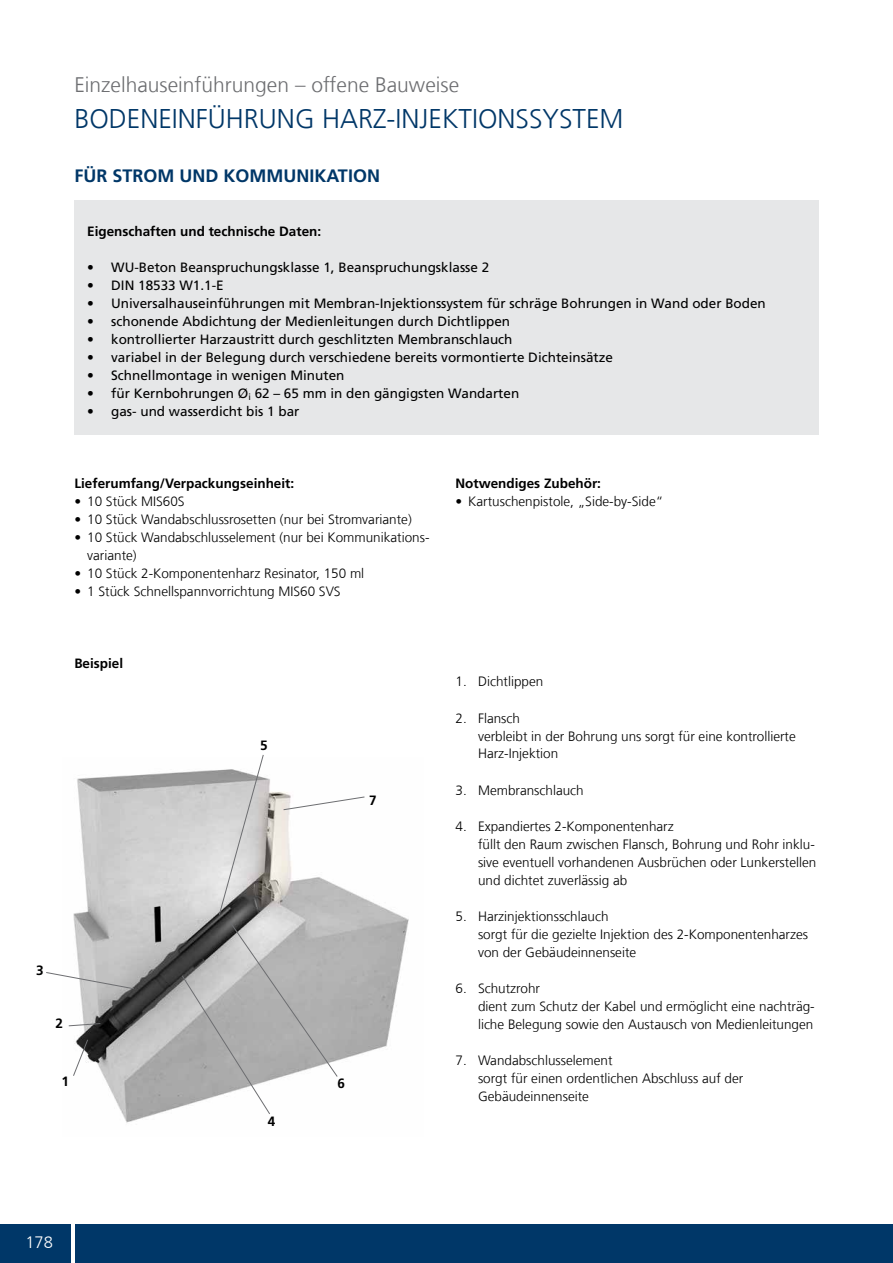
<style>
.page{position:relative;width:893px;height:1263px;background:#fff}
.page>*{position:absolute;margin:0;border:0;box-sizing:border-box;transform-origin:0 0}
.t1{font:300 27px "Frutigerfor Hauff";color:#003768}
.t2{font:300 21px "Frutigerfor Hauff";color:#6d6e71}
.t3{font:700 18px "Frutigerfor Hauff";color:#003768}
.t4{font:300 16.5px "Frutigerfor Hauff";color:#fff}
.t5{font:300 13.5px/18px "Frutigerfor Hauff";color:#000}
.t6{font:13.5px "Frutigerfor Hauff";color:#000}
.t7{font:700 13.5px "Frutigerfor Hauff";color:#000}
</style>
<div class="page">
<div style="left:0;top:1225px;width:893px;height:38px;background:#003768"></div>
<hr style="left:71px;top:1213px;width:3px;height:50px;background:#fff">
<div style="left:74px;top:200px;width:745px;height:234px;background:#e6e7e8"></div>
<img style="left:73px;top:770px;width:336px;height:353px">
<svg style="left:73px;top:1039px;width:16px;height:38px"></svg>
<svg style="left:68px;top:1023px;width:33px;height:4px"></svg>
<svg style="left:46px;top:971px;width:89px;height:19px"></svg>
<svg style="left:218px;top:755px;width:46px;height:160px;background:#c0c0bf"></svg>
<svg style="left:181px;top:921px;width:157px;height:194px"></svg>
<svg style="left:283px;top:796px;width:82px;height:14px"></svg>
<h2 class="t2" style="left:74px;top:72px;width:386px">Einzelhauseinführungen – offene Bauweise</h2>
<h1 class="t1" style="left:74px;top:102px;width:551px">BODENEINFÜHRUNG HARZ-INJEKTIONSSYSTEM</h1>
<h3 class="t3" style="left:74px;top:165px;width:307px">FÜR STROM UND KOMMUNIKATION</h3>
<p class="t7" style="left:87px;top:223px;width:236px">Eigenschaften und technische Daten:</p>
<p class="t6" style="left:87px;top:259px;width:404px">• WU-Beton Beanspruchungsklasse 1, Beanspruchungsklasse 2</p>
<p class="t6" style="left:87px;top:277px;width:138px">• DIN 18533 W1.1-E</p>
<p class="t6" style="left:87px;top:295px;width:680px">• Universalhauseinführungen mit Membran-Injektionssystem für schräge Bohrungen in Wand oder Boden</p>
<p class="t6" style="left:87px;top:313px;width:425px">• schonende Abdichtung der Medienleitungen durch Dichtlippen</p>
<p class="t6" style="left:87px;top:331px;width:427px">• kontrollierter Harzaustritt durch geschlitzten Membranschlauch</p>
<p class="t6" style="left:87px;top:349px;width:527px">• variabel in der Belegung durch verschiedene bereits vormontierte Dichteinsätze</p>
<p class="t6" style="left:87px;top:367px;width:259px">• Schnellmontage in wenigen Minuten</p>
<p class="t6" style="left:87px;top:385px;width:434px">• für Kernbohrungen Ø<sub>i</sub> 62 – 65 mm in den gängigsten Wandarten</p>
<p class="t6" style="left:87px;top:403px;width:214px">• gas- und wasserdicht bis 1 bar</p>
<p class="t7" style="left:74px;top:475px;width:221px">Lieferumfang/Verpackungseinheit:</p>
<p class="t5" style="left:74px;top:493px;width:112px">• 10 Stück MIS60S</p>
<p class="t5" style="left:74px;top:511px;width:339px">• 10 Stück Wandabschlussrosetten (nur bei Stromvariante)</p>
<p class="t5" style="left:87px;top:529px;width:344px;text-indent:-13px">• 10 Stück Wandabschlusselement (nur bei Kommunikations&shy;variante)</p>
<p class="t5" style="left:74px;top:565px;width:291px">• 10 Stück 2-Komponentenharz Resinator, 150 ml</p>
<p class="t5" style="left:74px;top:583px;width:268px">• 1 Stück Schnellspannvorrichtung MIS60 SVS</p>
<p class="t7" style="left:455px;top:475px;width:147px">Notwendiges Zubehör:</p>
<p class="t5" style="left:455px;top:493px;width:209px">• Kartuschenpistole, „Side-by-Side“</p>
<p class="t7" style="left:74px;top:655px;width:50px">Beispiel</p>
<p class="t7" style="left:36px;top:961px;width:9px">3</p>
<p class="t7" style="left:56px;top:1015px;width:9px">2</p>
<p class="t7" style="left:62px;top:1073px;width:9px">1</p>
<p class="t7" style="left:260px;top:737px;width:9px">5</p>
<p class="t7" style="left:369px;top:792px;width:9px">7</p>
<p class="t7" style="left:268px;top:1113px;width:9px">4</p>
<p class="t7" style="left:338px;top:1074px;width:9px">6</p>
<p class="t5" style="left:455px;top:673px;width:89px">1. Dichtlippen</p>
<p class="t5" style="left:478px;top:709px;width:319px;text-indent:-23px">2. Flansch<br>verbleibt in der Bohrung uns sorgt für eine kontrollierte<br>Harz-Injektion</p>
<p class="t5" style="left:455px;top:781px;width:130px">3. Membranschlauch</p>
<p class="t5" style="left:478px;top:817px;width:340px;text-indent:-23px">4. Expandiertes 2-Komponentenharz<br>füllt den Raum zwischen Flansch, Bohrung und Rohr inklu&shy;sive eventuell vorhandenen Ausbrüchen oder Lunkerstellen und dichtet zuverlässig ab</p>
<p class="t5" style="left:478px;top:907px;width:332px;text-indent:-23px">5. Harzinjektionsschlauch<br>sorgt für die gezielte Injektion des 2-Komponentenharzes von der Gebäudeinnenseite</p>
<p class="t5" style="left:478px;top:979px;width:338px;text-indent:-23px">6. Schutzrohr<br>dient zum Schutz der Kabel und ermöglicht eine nachträg&shy;liche Belegung sowie den Austausch von Medienleitungen</p>
<p class="t5" style="left:478px;top:1051px;width:267px;text-indent:-23px">7. Wandabschlusselement<br>sorgt für einen ordentlichen Abschluss auf der<br>Gebäudeinnenseite</p>
<p class="t4" style="left:25px;top:1232px;width:29px">178</p>
</div>
